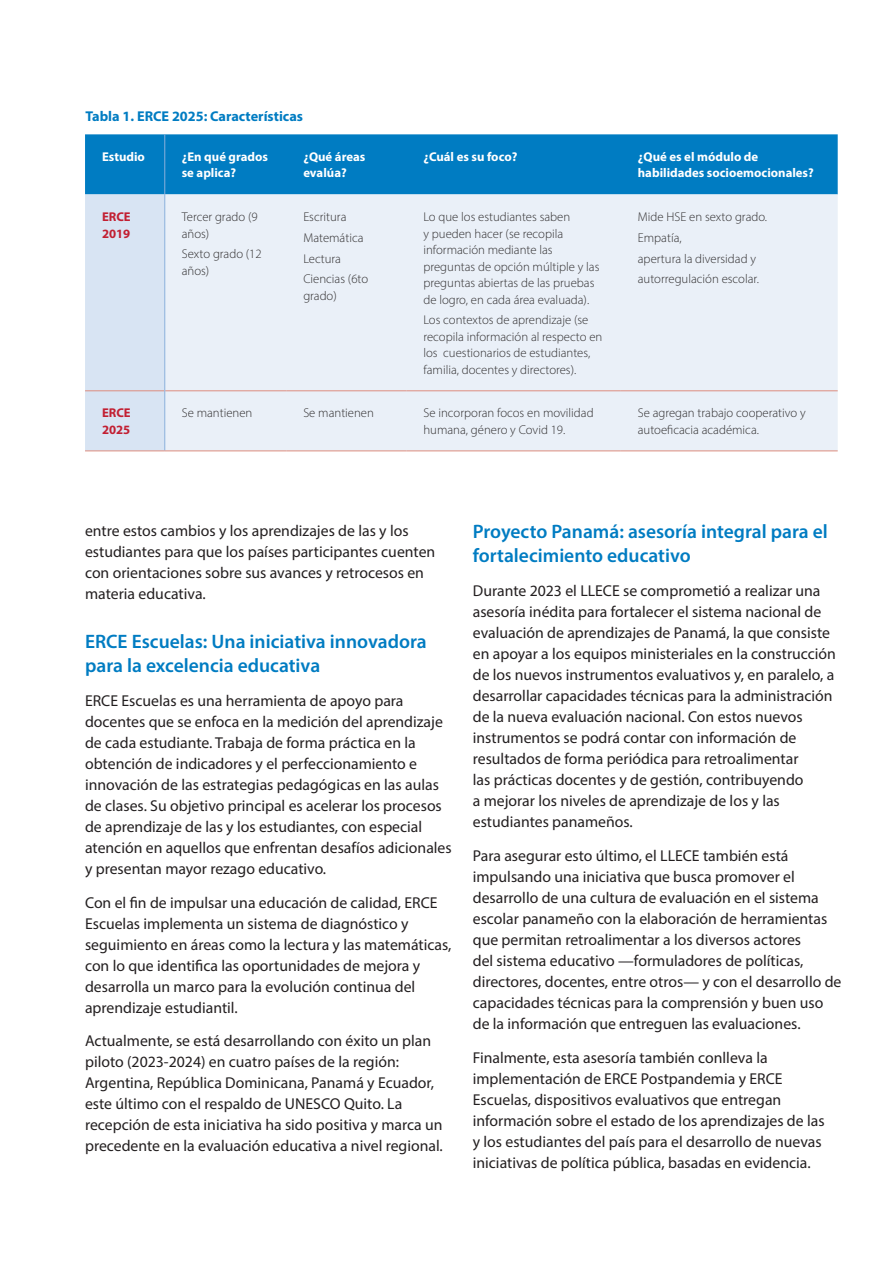
<style>
.page{position:relative;width:893px;height:1263px;background:#fff}
.page>*{position:absolute;margin:0;border:0;box-sizing:border-box;transform-origin:0 0}
.uns-subtitle2{font:600 19.5px/24px "Myriad Pro";color:#007cc2}
.uns-body-columns{font:15.75px/21px "Myriad Pro";color:#231f20}
.uns-table-title{font:700 14.25px "Myriad Pro";color:#007cc2}
.Table_Text{font:300 12.75px/16.5px "Myriad Pro";color:#312f30}
.Table_Header{font:700 12.75px/16.5px "Myriad Pro";color:#fff}
.Table_Text-2{font:700 12.75px/16.5px "Myriad Pro";color:#c21f32}
</style>
<div class="page">
<div style="left:85px;top:134px;width:753px;height:60px;background:#007cc2"></div>
<div style="left:85px;top:194px;width:79px;height:256px;background:#d8e4f3"></div>
<div style="left:165px;top:194px;width:673px;height:256px;background:#eaf0f8"></div>
<hr style="left:85px;top:390px;width:79px;height:1px;background:#dd8d7f">
<hr style="left:165px;top:390px;width:121px;height:1px;background:#dd8d7f">
<hr style="left:286px;top:390px;width:120px;height:1px;background:#dd8d7f">
<hr style="left:406px;top:390px;width:215px;height:1px;background:#dd8d7f">
<hr style="left:621px;top:390px;width:217px;height:1px;background:#dd8d7f">
<hr style="left:164px;top:134px;width:1px;height:60px;background:#89b0dc">
<hr style="left:164px;top:194px;width:1px;height:197px;background:#89b0dc">
<hr style="left:164px;top:391px;width:1px;height:59px;background:#89b0dc">
<hr style="left:85px;top:450px;width:80px;height:1px;background:#dd8d7f">
<hr style="left:165px;top:450px;width:121px;height:1px;background:#dd8d7f">
<hr style="left:286px;top:450px;width:120px;height:1px;background:#dd8d7f">
<hr style="left:406px;top:450px;width:215px;height:1px;background:#dd8d7f">
<hr style="left:621px;top:450px;width:217px;height:1px;background:#dd8d7f">
<p class="uns-table-title" style="left:85px;top:107px;width:219px">Tabla 1. ERCE 2025: Características</p>
<p class="Table_Header" style="left:102px;top:148px;width:44px">Estudio</p>
<p class="Table_Header" style="left:182px;top:148px;width:88px">¿En qué grados se aplica?</p>
<p class="Table_Header" style="left:303px;top:148px;width:64px">¿Qué áreas evalúa?</p>
<p class="Table_Header" style="left:423px;top:148px;width:95px">¿Cuál es su foco?</p>
<p class="Table_Header" style="left:638px;top:148px;width:177px">¿Qué es el módulo de habilidades socioemocionales?</p>
<p class="Table_Text-2" style="left:102px;top:208px;width:30px">ERCE<br>2019</p>
<p class="Table_Text" style="left:182px;top:208px;width:77px">Tercer grado (9 años)</p>
<p class="Table_Text" style="left:182px;top:246px;width:81px">Sexto grado (12 años)</p>
<p class="Table_Text" style="left:423px;top:208px;width:178px">Lo que los estudiantes saben<br>y pueden hacer (se recopila información mediante las preguntas de opción múltiple y las preguntas abiertas de las pruebas de logro, en cada área evaluada).</p>
<p class="Table_Text" style="left:423px;top:312px;width:180px">Los contextos de aprendizaje (se recopila información al respecto en los cuestionarios de estudiantes, familia, docentes y directores).</p>
<p class="Table_Text" style="left:638px;top:208px;width:131px">Mide HSE en sexto grado.</p>
<p class="Table_Text" style="left:638px;top:229px;width:45px">Empatía,</p>
<p class="Table_Text" style="left:638px;top:250px;width:120px">apertura la diversidad y</p>
<p class="Table_Text" style="left:638px;top:271px;width:123px">autorregulación escolar.</p>
<p class="Table_Text" style="left:303px;top:208px;width:45px">Escritura</p>
<p class="Table_Text" style="left:303px;top:229px;width:62px">Matemática</p>
<p class="Table_Text" style="left:303px;top:250px;width:39px">Lectura</p>
<p class="Table_Text" style="left:303px;top:271px;width:66px">Ciencias (6to grado)</p>
<p class="Table_Text-2" style="left:102px;top:404px;width:30px">ERCE<br>2025</p>
<p class="Table_Text" style="left:182px;top:405px;width:72px">Se mantienen</p>
<p class="Table_Text" style="left:303px;top:405px;width:72px">Se mantienen</p>
<p class="Table_Text" style="left:423px;top:405px;width:172px">Se incorporan focos en movilidad humana, género y Covid 19.</p>
<p class="Table_Text" style="left:638px;top:405px;width:169px">Se agregan trabajo cooperativo y autoeficacia académica.</p>
<p class="uns-body-columns" style="left:85px;top:519px;width:352px">entre estos cambios y los aprendizajes de las y los estudiantes para que los países participantes cuenten con orientaciones sobre sus avances y retrocesos en materia educativa.</p>
<p class="uns-subtitle2" style="left:85px;top:629px;width:343px">ERCE Escuelas: Una iniciativa innovadora para la excelencia educativa</p>
<p class="uns-body-columns" style="left:85px;top:690px;width:368px">ERCE Escuelas es una herramienta de apoyo para docentes que se enfoca en la medición del aprendizaje de cada estudiante. Trabaja de forma práctica en la obtención de indicadores y el perfeccionamiento e innovación de las estrategias pedagógicas en las aulas de clases. Su objetivo principal es acelerar los procesos de aprendizaje de las y los estudiantes, con especial atención en aquellos que enfrentan desafíos adicionales y presentan mayor rezago educativo.</p>
<p class="uns-body-columns" style="left:85px;top:891px;width:368px">Con el fin de impulsar una educación de calidad, ERCE Escuelas implementa un sistema de diagnóstico y seguimiento en áreas como la lectura y las matemáticas, con lo que identifica las oportunidades de mejora y desarrolla un marco para la evolución continua del aprendizaje estudiantil.</p>
<p class="uns-body-columns" style="left:85px;top:1030px;width:359px">Actualmente, se está desarrollando con éxito un plan piloto (2023-2024) en cuatro países de la región:<br>Argentina, República Dominicana, Panamá y Ecuador, este último con el respaldo de UNESCO Quito. La recepción de esta iniciativa ha sido positiva y marca un precedente en la evaluación educativa a nivel regional.</p>
<p class="uns-subtitle2" style="left:473px;top:519px;width:357px">Proyecto Panamá: asesoría integral para el fortalecimiento educativo</p>
<p class="uns-body-columns" style="left:473px;top:580px;width:365px">Durante 2023 el LLECE se comprometió a realizar una asesoría inédita para fortalecer el sistema nacional de evaluación de aprendizajes de Panamá, la que consiste en apoyar a los equipos ministeriales en la construcción de los nuevos instrumentos evaluativos y, en paralelo, a desarrollar capacidades técnicas para la administración de la nueva evaluación nacional. Con estos nuevos instrumentos se podrá contar con información de resultados de forma periódica para retroalimentar<br>las prácticas docentes y de gestión, contribuyendo<br>a mejorar los niveles de aprendizaje de los y las estudiantes panameños.</p>
<p class="uns-body-columns" style="left:473px;top:845px;width:370px">Para asegurar esto último, el LLECE también está impulsando una iniciativa que busca promover el desarrollo de una cultura de evaluación en el sistema escolar panameño con la elaboración de herramientas que permitan retroalimentar a los diversos actores<br>del sistema educativo —formuladores de políticas, directores, docentes, entre otros— y con el desarrollo de capacidades técnicas para la comprensión y buen uso de la información que entreguen las evaluaciones.</p>
<p class="uns-body-columns" style="left:473px;top:1047px;width:353px">Finalmente, esta asesoría también conlleva la implementación de ERCE Postpandemia y ERCE Escuelas, dispositivos evaluativos que entregan información sobre el estado de los aprendizajes de las y los estudiantes del país para el desarrollo de nuevas iniciativas de política pública, basadas en evidencia.</p>
</div>
